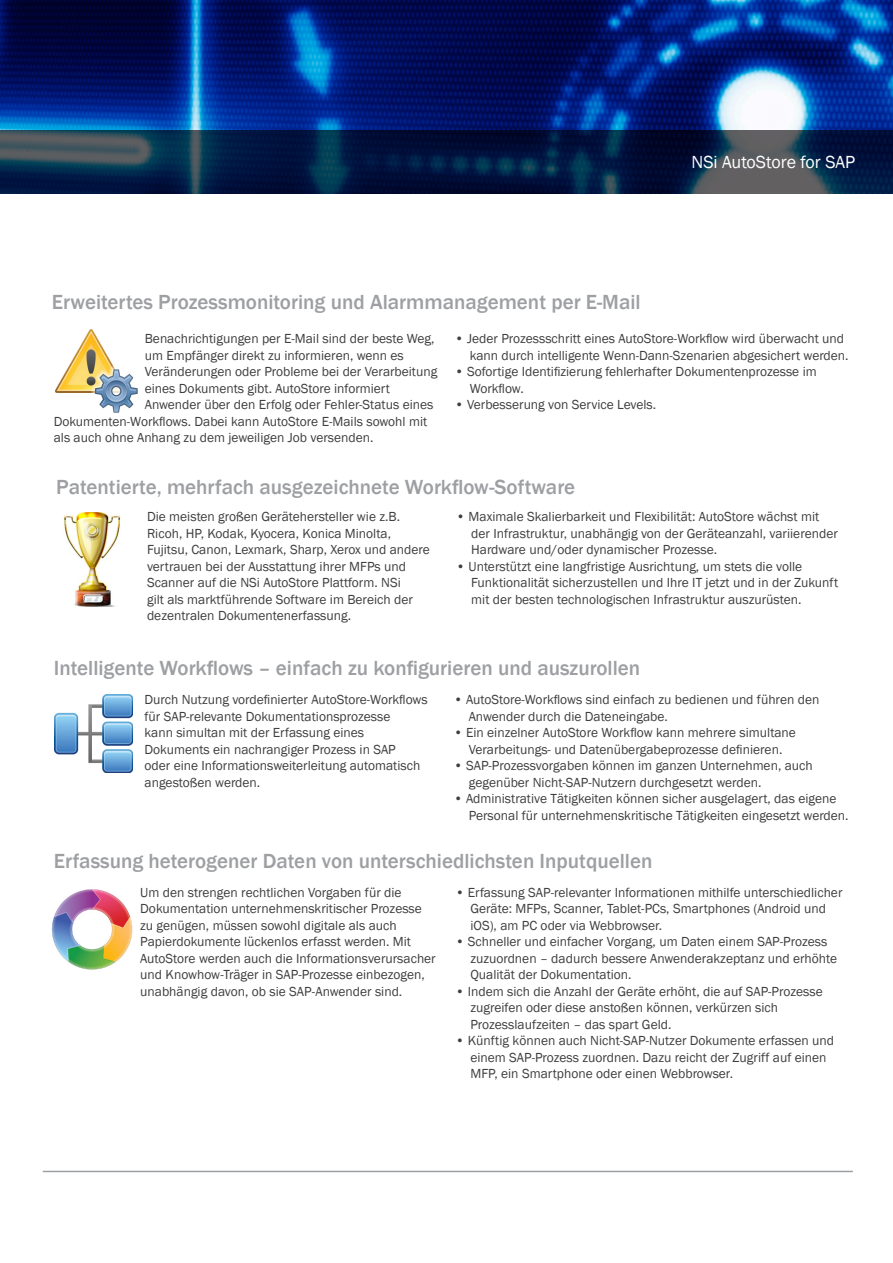
<style>
.page{position:relative;width:893px;height:1263px;background:#fff}
.page>*{position:absolute;margin:0;border:0;box-sizing:border-box;transform-origin:0 0}
.t1{font:500 21px "Franklin Gothic";color:#9d9fa2}
.t2{font:18px "Franklin Gothic";color:#fff}
.t3{font:13.5px/16.5px "Franklin Gothic";color:#3e3e3f}
</style>
<div class="page">
<img style="left:0;top:0;width:893px;height:131px">
<svg style="left:0;top:131px;width:893px;height:63px;background:#112646"></svg>
<img style="left:52px;top:889px;width:81px;height:81px">
<hr style="left:43px;top:1171px;width:810px;height:1px;background:#9d9fa2">
<img style="left:55px;top:695px;width:77px;height:77px">
<img style="left:64px;top:512px;width:57px;height:95px">
<img style="left:55px;top:329px;width:83px;height:83px">
<p class="t1" style="left:52px;top:289px;width:590px">Erweitertes Prozessmonitoring und Alarmmanagement per E-Mail</p>
<p class="t2" style="left:691px;top:151px;width:165px">NSi AutoStore for SAP</p>
<p class="t3" style="left:145px;top:331px;width:291px">Benachrichtigungen per E-Mail sind der beste Weg,</p>
<p class="t3" style="left:145px;top:347px;width:261px">um Empfänger direkt zu informieren, wenn es</p>
<p class="t3" style="left:145px;top:364px;width:294px">Veränderungen oder Probleme bei der Verarbeitung</p>
<p class="t3" style="left:145px;top:380px;width:247px">eines Dokuments gibt. AutoStore informiert</p>
<p class="t3" style="left:145px;top:397px;width:290px">Anwender über den Erfolg oder Fehler-Status eines</p>
<p class="t3" style="left:54px;top:413px;width:375px">Dokumenten-Workflows. Dabei kann AutoStore E-Mails sowohl mit</p>
<p class="t3" style="left:54px;top:430px;width:321px">als auch ohne Anhang zu dem jeweiligen Job versenden.</p>
<p class="t3" style="left:470px;top:331px;width:380px;text-indent:-15px">• Jeder Prozessschritt eines AutoStore-Workflow wird überwacht und kann durch intelligente Wenn-Dann-Szenarien abgesichert werden.</p>
<p class="t3" style="left:470px;top:364px;width:349px;text-indent:-15px">• Sofortige Identifizierung fehlerhafter Dokumentenprozesse im<br>Workflow.</p>
<p class="t3" style="left:455px;top:397px;width:203px">• Verbesserung von Service Levels.</p>
<p class="t1" style="left:56px;top:473px;width:520px">Patentierte, mehrfach ausgezeichnete Workflow-Software</p>
<p class="t3" style="left:147px;top:509px;width:284px">Die meisten großen Gerätehersteller wie z.B.<br>Ricoh, HP, Kodak, Kyocera, Konica Minolta, Fujitsu, Canon, Lexmark, Sharp, Xerox und andere vertrauen bei der Ausstattung ihrer MFPs und Scanner auf die NSi AutoStore Plattform. NSi<br>gilt als marktführende Software im Bereich der dezentralen Dokumentenerfassung.</p>
<p class="t3" style="left:471px;top:509px;width:368px;text-indent:-15px">• Maximale Skalierbarkeit und Flexibilität: AutoStore wächst mit der Infrastruktur, unabhängig von der Geräteanzahl, variierender<br>Hardware und/oder dynamischer Prozesse.</p>
<p class="t3" style="left:471px;top:558px;width:368px;text-indent:-15px">• Unterstützt eine langfristige Ausrichtung, um stets die volle<br>Funktionalität sicherzustellen und Ihre IT jetzt und in der Zukunft mit der besten technologischen Infrastruktur auszurüsten.</p>
<p class="t1" style="left:54px;top:655px;width:588px">Intelligente Workflows – einfach zu konfigurieren und auszurollen</p>
<p class="t3" style="left:469px;top:692px;width:352px;text-indent:-15px">• AutoStore-Workflows sind einfach zu bedienen und führen den<br>Anwender durch die Dateneingabe.</p>
<p class="t3" style="left:454px;top:725px;width:344px;text-align:center">• Ein einzelner AutoStore Workflow kann mehrere simultane<br>Verarbeitungs- und Datenübergabeprozesse definieren.</p>
<p class="t3" style="left:469px;top:758px;width:346px;text-indent:-15px">• SAP-Prozessvorgaben können im ganzen Unternehmen, auch gegenüber Nicht-SAP-Nutzern durchgesetzt werden.</p>
<p class="t3" style="left:469px;top:791px;width:381px;text-indent:-15px">• Administrative Tätigkeiten können sicher ausgelagert, das eigene<br>Personal für unternehmenskritische Tätigkeiten eingesetzt werden.</p>
<p class="t3" style="left:145px;top:692px;width:285px">Durch Nutzung vordefinierter AutoStore-Workflows für SAP-relevante Dokumentationsprozesse<br>kann simultan mit der Erfassung eines Dokuments ein nachrangiger Prozess in SAP<br>oder eine Informationsweiterleitung automatisch angestoßen werden.</p>
<p class="t1" style="left:54px;top:848px;width:600px">Erfassung heterogener Daten von unterschiedlichsten Inputquellen</p>
<p class="t3" style="left:140px;top:884px;width:297px">Um den strengen rechtlichen Vorgaben für die Dokumentation unternehmenskritischer Prozesse zu genügen, müssen sowohl digitale als auch Papierdokumente lückenlos erfasst werden. Mit AutoStore werden auch die Informationsverursacher und Knowhow-Träger in SAP-Prozesse einbezogen, unabhängig davon, ob sie SAP-Anwender sind.</p>
<p class="t3" style="left:470px;top:884px;width:374px;text-indent:-15px">• Erfassung SAP-relevanter Informationen mithilfe unterschiedlicher<br>Geräte: MFPs, Scanner, Tablet-PCs, Smartphones (Android und iOS), am PC oder via Webbrowser.</p>
<p class="t3" style="left:470px;top:934px;width:368px;text-indent:-15px">• Schneller und einfacher Vorgang, um Daten einem SAP-Prozess zuzuordnen – dadurch bessere Anwenderakzeptanz und erhöhte<br>Qualität der Dokumentation.</p>
<p class="t3" style="left:470px;top:983px;width:354px;text-indent:-15px">• Indem sich die Anzahl der Geräte erhöht, die auf SAP-Prozesse zugreifen oder diese anstoßen können, verkürzen sich<br>Prozesslaufzeiten – das spart Geld.</p>
<p class="t3" style="left:470px;top:1033px;width:365px;text-indent:-15px">• Künftig können auch Nicht-SAP-Nutzer Dokumente erfassen und einem SAP-Prozess zuordnen. Dazu reicht der Zugriff auf einen<br>MFP, ein Smartphone oder einen Webbrowser.</p>
</div>
